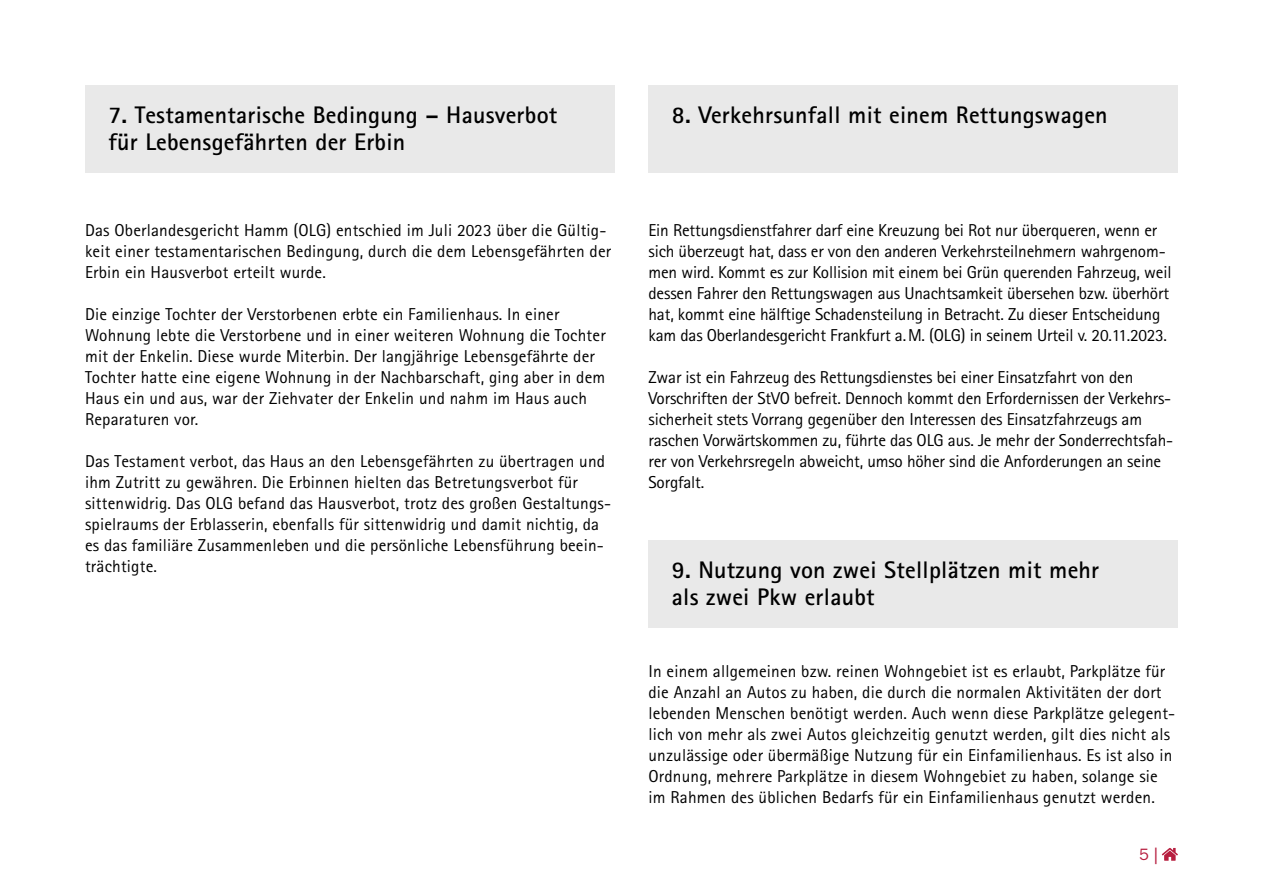
<style>
.page{position:relative;width:1263px;height:893px;background:#fff}
.page>*{position:absolute;margin:0;border:0;box-sizing:border-box;transform-origin:0 0}
.t1{font:700 24px/27px "Rotis Sans Serif Std";letter-spacing:.01em;color:#000}
.t2{font:17.25px/21px "Rotis Sans Serif Std";letter-spacing:.01em;color:#000}
.t3{font:17.25px/21px "Rotis Sans Serif Std";letter-spacing:-.01em;color:#000}
.t4{font:16.5px "ITC Franklin Gothic Std";color:#b71e3f}
.s1{font-family:"News Gothic Std"}
</style>
<div class="page">
<div style="left:85px;top:85px;width:529px;height:88px;background:#e9e9e9"></div>
<svg style="left:1162px;top:848px;width:16px;height:13px"></svg>
<div style="left:648px;top:85px;width:530px;height:88px;background:#e9e9e9"></div>
<div style="left:648px;top:540px;width:530px;height:88px;background:#e9e9e9"></div>
<h1 class="t1" style="left:108px;top:101px;width:450px">7. Testamentarische Bedingung – Hausverbot für Lebensgefährten der Erbin</h1>
<h1 class="t1" style="left:672px;top:101px;width:437px">8. Verkehrsunfall mit einem Rettungswagen</h1>
<p class="t2" style="left:85px;top:219px;width:528px">Das Oberlandesgericht Hamm (OLG) entschied im Juli 2023 über die Gültig&shy;keit einer testamentarischen Bedingung, durch die dem Lebensgefährten der<br>Erbin ein Hausverbot erteilt wurde.</p>
<p class="t2" style="left:85px;top:303px;width:522px">Die einzige Tochter der Verstorbenen erbte ein Familienhaus. In einer Wohnung lebte die Verstorbene und in einer weiteren Wohnung die Tochter mit der Enkelin. Diese wurde Miterbin. Der langjährige Lebensgefährte der Tochter hatte eine eigene Wohnung in der Nachbarschaft, ging aber in dem Haus ein und aus, war der Ziehvater der Enkelin und nahm im Haus auch Reparaturen vor.</p>
<p class="t2" style="left:85px;top:450px;width:528px">Das Testament verbot, das Haus an den Lebensgefährten zu übertragen und ihm Zutritt zu gewähren. Die Erbinnen hielten das Betretungsverbot für sittenwidrig. Das OLG befand das Hausverbot, trotz des großen Gestaltungs&shy;spielraums der Erblasserin, ebenfalls für sittenwidrig und damit nichtig, da es das familiäre Zusammenleben und die persönliche Lebensführung beein&shy;trächtigte.</p>
<p class="t3" style="left:648px;top:219px;width:524px">Ein Rettungsdienstfahrer darf eine Kreuzung bei Rot nur überqueren, wenn er sich überzeugt hat, dass er von den anderen Verkehrsteilnehmern wahrgenom&shy;men wird. Kommt es zur Kollision mit einem bei Grün querenden Fahrzeug, weil dessen Fahrer den Rettungswagen aus Unachtsamkeit übersehen bzw. überhört hat, kommt eine hälftige Schadensteilung in Betracht. Zu dieser Entscheidung kam das Oberlandesgericht Frankfurt a.M. (OLG) in seinem Urteil v. 20.11.2023.</p>
<p class="t3" style="left:648px;top:366px;width:526px">Zwar ist ein Fahrzeug des Rettungsdienstes bei einer Einsatzfahrt von den Vorschriften der StVO befreit. Dennoch kommt den Erfordernissen der Verkehrs&shy;sicherheit stets Vorrang gegenüber den Interessen des Einsatzfahrzeugs am raschen Vorwärtskommen zu, führte das OLG aus. Je mehr der Sonderrechtsfah&shy;rer von Verkehrsregeln abweicht, umso höher sind die Anforderungen an seine Sorgfalt.</p>
<h1 class="t1" style="left:672px;top:556px;width:429px">9. Nutzung von zwei Stellplätzen mit mehr als zwei Pkw erlaubt</h1>
<p class="t2" style="left:648px;top:660px;width:528px">In einem allgemeinen bzw. reinen Wohngebiet ist es erlaubt, Parkplätze für die Anzahl an Autos zu haben, die durch die normalen Aktivitäten der dort lebenden Menschen benötigt werden. Auch wenn diese Parkplätze gelegent&shy;lich von mehr als zwei Autos gleichzeitig genutzt werden, gilt dies nicht als unzulässige oder übermäßige Nutzung für ein Einfamilienhaus. Es ist also in Ordnung, mehrere Parkplätze in diesem Wohngebiet zu haben, solange sie im Rahmen des üblichen Bedarfs für ein Einfamilienhaus genutzt werden.</p>
<p class="t4" style="left:1139px;top:845px;width:20px">5 <span class="s1">|</span></p>
</div>
